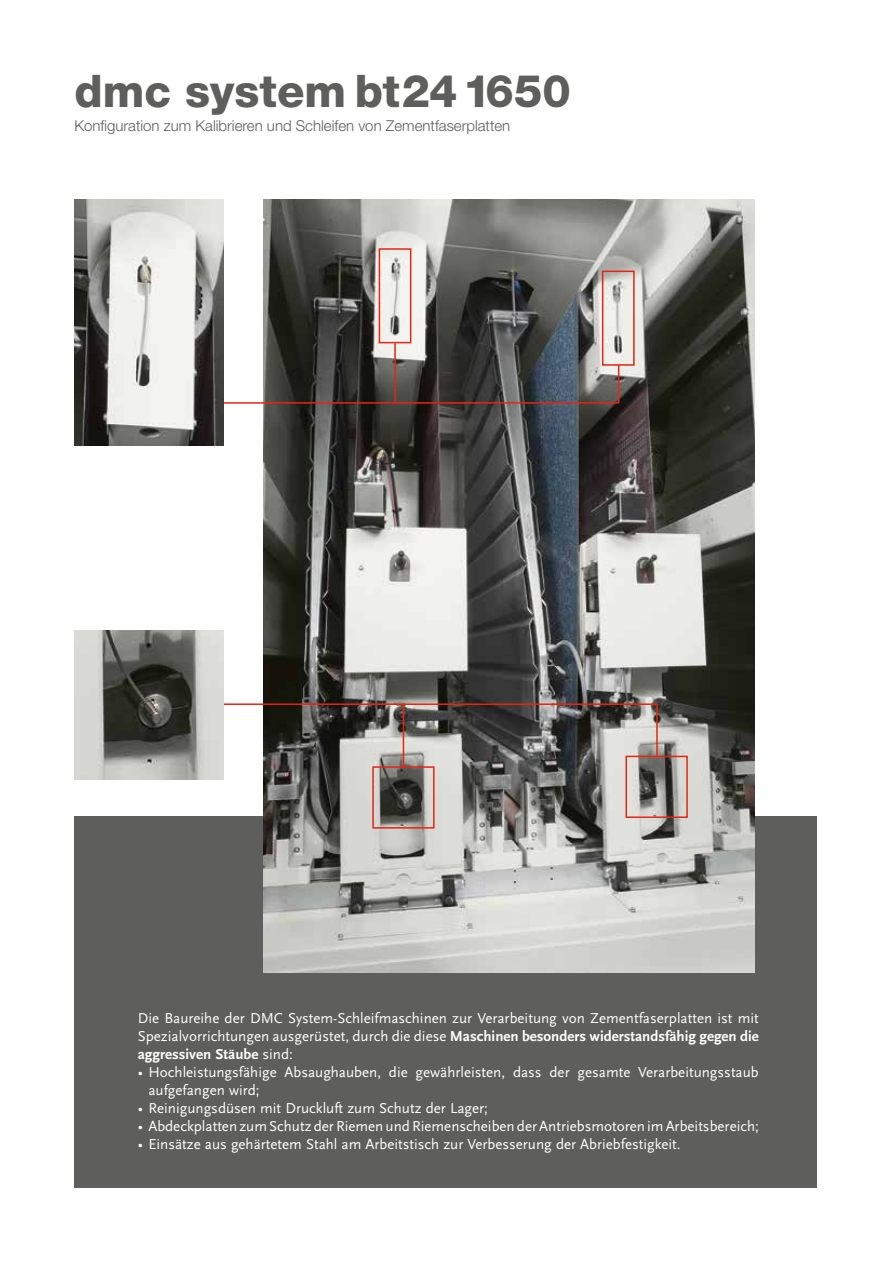
<style>
.page{position:relative;width:893px;height:1263px;background:#fff}
.page>*{position:absolute;margin:0;border:0;box-sizing:border-box;transform-origin:0 0}
.t1{font:800 45px "Helvetica Neue LT Std";color:#5e5e5d}
.t2{font:15px/18px "Scala Sans";color:#fff;text-align:justify}
.t3{font:300 15px "Helvetica Neue LT Std";color:#5e5e5d}
.s1{font-weight:700}
</style>
<div class="page">
<div style="left:74px;top:816px;width:743px;height:371px;background:#5e5e5d"></div>
<img style="left:263px;top:199px;width:492px;height:773px">
<hr style="left:403px;top:704px;width:1px;height:63px;background:#e42612">
<div style="left:372px;top:766px;width:63px;height:63px;border:2px solid #e42612"></div>
<div style="left:625px;top:756px;width:63px;height:62px;border:2px solid #e42612"></div>
<svg style="left:223px;top:703px;width:435px;height:55px;background:#77706c"></svg>
<img style="left:74px;top:630px;width:149px;height:149px">
<div style="left:379px;top:248px;width:32px;height:95px;border:2px solid #e42612"></div>
<div style="left:602px;top:271px;width:33px;height:95px;border:2px solid #e42612"></div>
<svg style="left:223px;top:363px;width:397px;height:41px;background:#5e5856"></svg>
<hr style="left:394px;top:343px;width:2px;height:60px;background:#e42612">
<img style="left:74px;top:199px;width:149px;height:247px">
<h1 class="t1" style="left:74px;top:64px;width:498px">dmc system bt24 1650</h1>
<p class="t3" style="left:74px;top:117px;width:437px">Konfiguration zum Kalibrieren und Schleifen von Zementfaserplatten</p>
<p class="t2" style="left:138px;top:1009px;width:623px">Die Baureihe der DMC System-Schleifmaschinen zur Verarbeitung von Zementfaserplatten ist mit Spezialvorrichtungen ausgerüstet, durch die diese <span class="s1">Maschinen besonders widerstandsfähig gegen die aggressiven Stäube</span> sind:</p>
<p class="t2" style="left:148px;top:1063px;width:612px;text-indent:-11px">• Hochleistungsfähige Absaughauben, die gewährleisten, dass der gesamte Verarbeitungsstaub aufgefangen wird;</p>
<p class="t2" style="left:138px;top:1099px;width:352px">• Reinigungsdüsen mit Druckluft zum Schutz der Lager;</p>
<p class="t2" style="left:138px;top:1117px;width:623px">• Abdeckplatten zum Schutz der Riemen und Riemenscheiben der Antriebsmotoren im Arbeitsbereich;</p>
<p class="t2" style="left:138px;top:1135px;width:544px">• Einsätze aus gehärtetem Stahl am Arbeitstisch zur Verbesserung der Abriebfestigkeit.</p>
</div>
